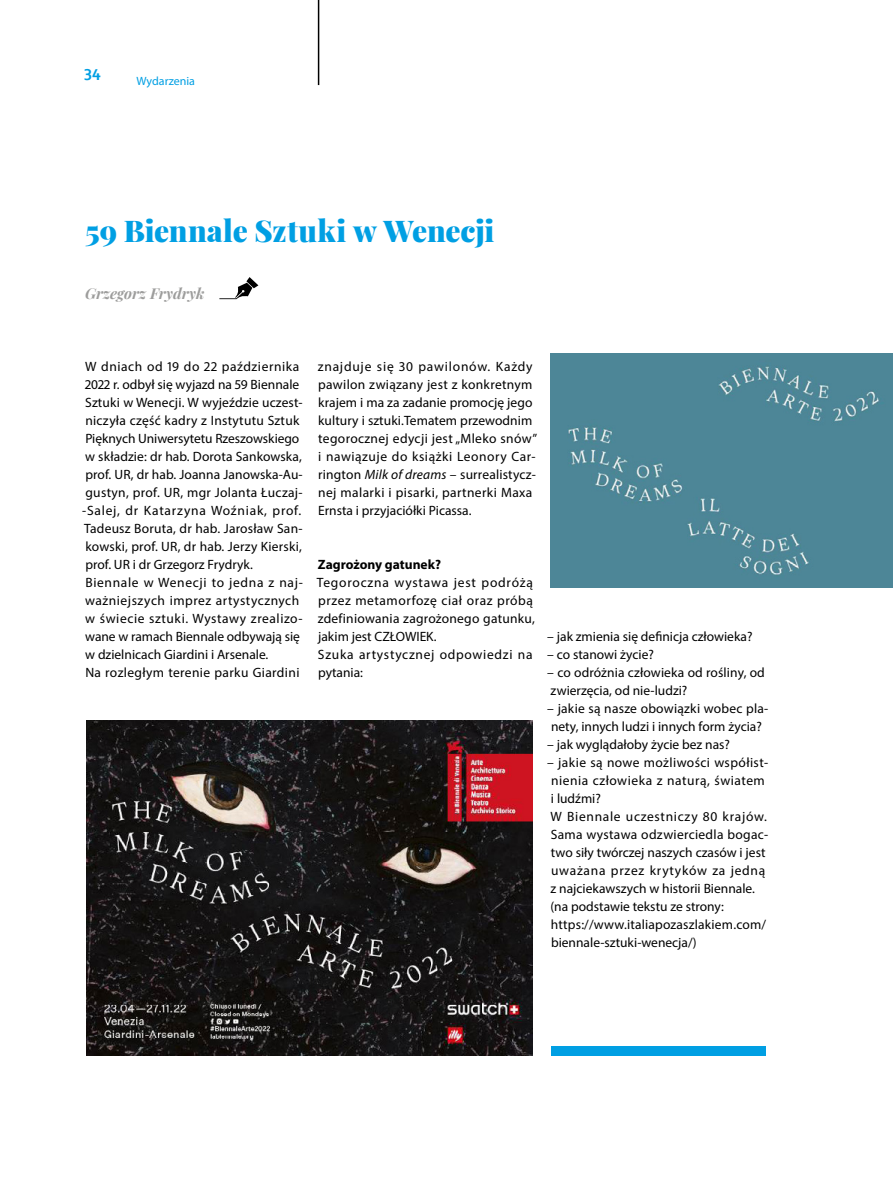
<style>
.page{position:relative;width:893px;height:1191px;background:#fff}
.page>*{position:absolute;margin:0;border:0;box-sizing:border-box;transform-origin:0 0}
.t1{font:900 30px "Playfair Display";letter-spacing:-.005em;color:#009fe3}
.t2{font:700 16.5px "Corbel";color:#009fe3}
.t3{font:italic 700 15px "Playfair Display";color:#9d9d9c}
.t4{font:13.5px/18px "Myriad Pro";letter-spacing:.015em;color:#000}
.t5{font:13.5px/18px "Myriad Pro";letter-spacing:.04em;color:#000}
.t6{font:700 13.5px "Myriad Pro";color:#000}
.t7{font:12px "Myriad Pro";color:#009fe3}
.s1{font-style:italic}
</style>
<div class="page">
<hr style="left:318px;top:0;width:1px;height:85px;background:#000">
<svg style="left:219px;top:277px;width:39px;height:22px"></svg>
<img style="left:86px;top:721px;width:447px;height:334px">
<div style="left:551px;top:353px;width:342px;height:234px;background:#4d8697"></div>
<div style="left:551px;top:1045px;width:214px;height:10px;background:#009fe3"></div>
<p class="t2" style="left:84px;top:65px;width:18px">34</p>
<p class="t7" style="left:137px;top:74px;width:60px">Wydarzenia</p>
<h1 class="t1" style="left:85px;top:207px;width:411px">59 Biennale Sztuki w Wenecji</h1>
<p class="t3" style="left:85px;top:281px;width:121px">Grzegorz Frydryk</p>
<p class="t4" style="left:82px;top:357px;width:222px">W dniach od 19 do 22 października 2022 r. odbył się wyjazd na 59 Biennale Sztuki w Wenecji. W wyjeździe uczest&shy;niczyła część kadry z Instytutu Sztuk Pięknych Uniwersytetu Rzeszowskiego w składzie: dr hab. Dorota Sankowska, prof. UR, dr hab. Joanna Janowska-Au&shy;gustyn, prof. UR, mgr Jolanta Łuczaj--Salej, dr Katarzyna Woźniak, prof.<br>Tadeusz Boruta, dr hab. Jarosław San&shy;kowski, prof. UR, dr hab. Jerzy Kierski, prof. UR i dr Grzegorz Frydryk.<br>Biennale w Wenecji to jedna z naj&shy;ważniejszych imprez artystycznych w świecie sztuki. Wystawy zrealizo&shy;wane w ramach Biennale odbywają się w dzielnicach Giardini i Arsenale.<br>Na rozległym terenie parku Giardini</p>
<p class="t4" style="left:318px;top:357px;width:221px">znajduje się 30 pawilonów. Każdy pawilon związany jest z konkretnym krajem i ma za zadanie promocję jego kultury i sztuki.Tematem przewodnim tegorocznej edycji jest „Mleko snów” i nawiązuje do książki Leonory Car&shy;rington <span class="s1">Milk of dreams</span> – surrealistycz&shy;nej malarki i pisarki, partnerki Maxa Ernsta i przyjaciółki Picassa.</p>
<p class="t6" style="left:318px;top:556px;width:125px">Zagrożony gatunek?</p>
<p class="t5" style="left:317px;top:573px;width:220px">Tegoroczna wystawa jest podróżą przez metamorfozę ciał oraz próbą zdefiniowania zagrożonego gatunku, jakim jest CZŁOWIEK.<br>Szuka artystycznej odpowiedzi na pytania:</p>
<p class="t4" style="left:547px;top:627px;width:207px">– jak zmienia się definicja człowieka?</p>
<p class="t4" style="left:547px;top:645px;width:108px">– co stanowi życie?</p>
<p class="t4" style="left:547px;top:663px;width:219px">– co odróżnia człowieka od rośliny, od zwierzęcia, od nie-ludzi?</p>
<p class="t4" style="left:547px;top:699px;width:223px">– jakie są nasze obowiązki wobec pla&shy;nety, innych ludzi i innych form życia?</p>
<p class="t4" style="left:547px;top:735px;width:184px">– jak wyglądałoby życie bez nas?</p>
<p class="t4" style="left:547px;top:753px;width:223px">– jakie są nowe możliwości współist&shy;nienia człowieka z naturą, światem<br>i ludźmi?<br>W Biennale uczestniczy 80 krajów.<br>Sama wystawa odzwierciedla bogac&shy;two siły twórczej naszych czasów i jest uważana przez krytyków za jedną z najciekawszych w historii Biennale. (na podstawie tekstu ze strony: https://www.italiapozaszlakiem.com/ biennale-sztuki-wenecja/)</p>
</div>
